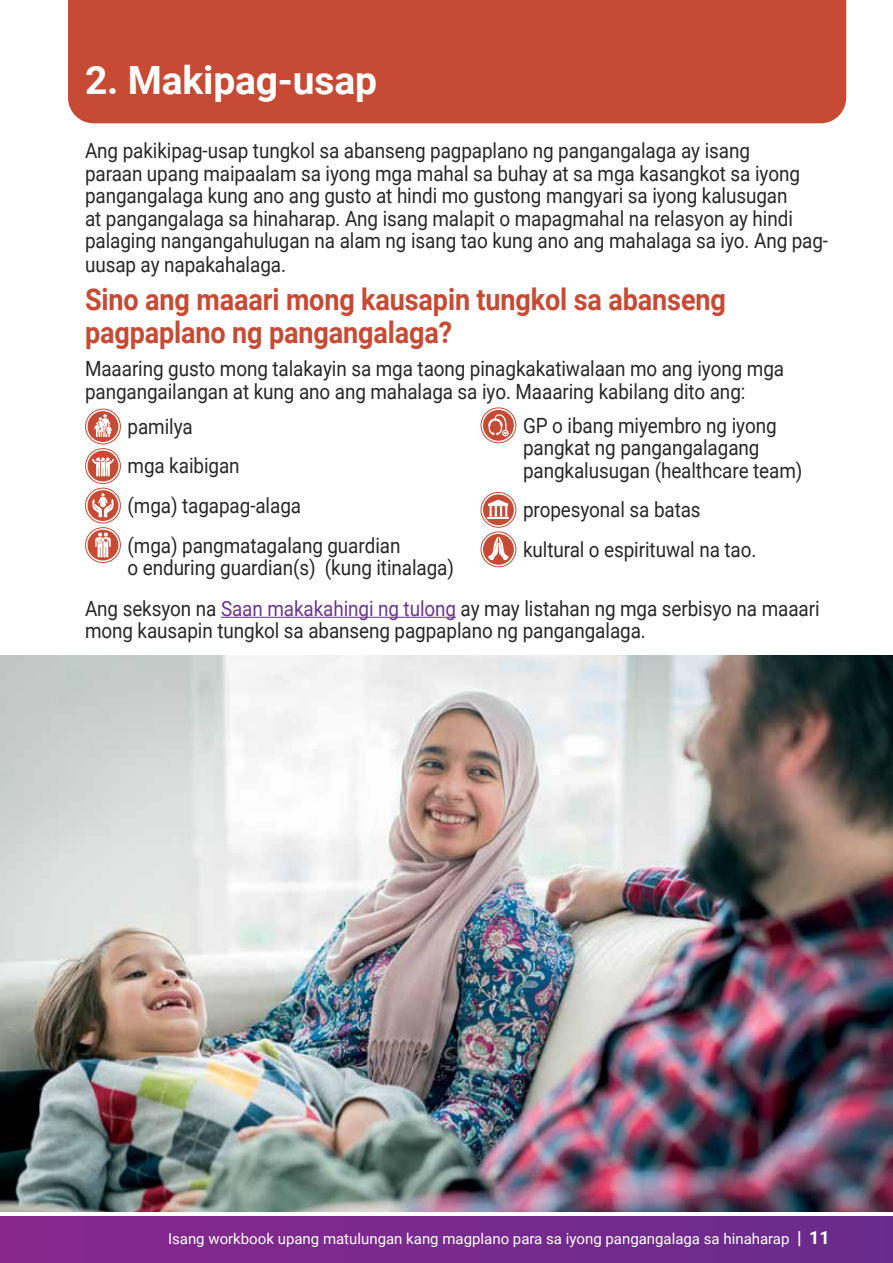
<style>
.page{position:relative;width:893px;height:1263px;background:#fff}
.page>*{position:absolute;margin:0;border:0;box-sizing:border-box;transform-origin:0 0}
.t1{font:700 39px "Roboto";letter-spacing:-.005em;color:#fff}
.t2{font:700 30px/33px "Roboto";letter-spacing:-.005em;color:#c74a34;scale:.9 1}
.t3{font:21px/22.8px "Roboto";letter-spacing:-.005em;color:#292829;scale:.9 1}
.t4{font:15px "Roboto";color:#fff}
.s1{color:#6d3590}
.s2{font-weight:700;font-size:18px}
</style>
<div class="page">
<div style="left:0;top:1216px;width:893px;height:47px;background:linear-gradient(to right,#89288d,#682b8d)"></div>
<div style="left:68px;top:0;width:778px;height:123px;background:#c74a34"></div>
<div style="left:88px;top:411px;width:30px;height:31px;background:#c74a34;border-radius:50%"></div>
<div style="left:85px;top:409px;width:36px;height:35px;border:1px solid #c74a34;border-radius:50%"></div>
<svg style="left:94px;top:414px;width:18px;height:23px"></svg>
<div style="left:88px;top:451px;width:30px;height:30px;background:#c74a34;border-radius:50%"></div>
<div style="left:85px;top:448px;width:36px;height:36px;border:1px solid #c74a34;border-radius:50%"></div>
<svg style="left:92px;top:457px;width:22px;height:19px"></svg>
<div style="left:88px;top:490px;width:30px;height:31px;background:#c74a34;border-radius:50%"></div>
<div style="left:85px;top:488px;width:36px;height:35px;border:1px solid #c74a34;border-radius:50%"></div>
<svg style="left:92px;top:493px;width:22px;height:24px"></svg>
<div style="left:88px;top:530px;width:30px;height:30px;background:#c74a34;border-radius:50%"></div>
<div style="left:85px;top:527px;width:36px;height:36px;border:1px solid #c74a34;border-radius:50%"></div>
<svg style="left:95px;top:533px;width:16px;height:24px"></svg>
<hr style="left:221px;top:617px;width:235px;height:1px;background:#6d3590">
<img style="left:0;top:656px;width:893px;height:556px">
<div style="left:483px;top:410px;width:31px;height:31px;background:#c74a34;border-radius:50%"></div>
<div style="left:480px;top:407px;width:36px;height:36px;border:1px solid #c74a34;border-radius:50%"></div>
<svg style="left:488px;top:414px;width:21px;height:22px"></svg>
<div style="left:483px;top:494px;width:31px;height:31px;background:#c74a34;border-radius:50%"></div>
<div style="left:480px;top:492px;width:36px;height:36px;border:1px solid #c74a34;border-radius:50%"></div>
<svg style="left:487px;top:500px;width:22px;height:19px"></svg>
<div style="left:483px;top:534px;width:31px;height:31px;background:#c74a34;border-radius:50%"></div>
<div style="left:480px;top:531px;width:36px;height:36px;border:1px solid #c74a34;border-radius:50%"></div>
<svg style="left:488px;top:537px;width:21px;height:23px"></svg>
<h1 class="t1" style="left:85px;top:53px;width:293px">2. Makipag-usap</h1>
<p class="t3" style="left:85px;top:139px;width:827px">Ang pakikipag-usap tungkol sa abanseng pagpaplano ng pangangalaga ay isang<br>paraan upang maipaalam sa iyong mga mahal sa buhay at sa mga kasangkot sa iyong pangangalaga kung ano ang gusto at hindi mo gustong mangyari sa iyong kalusugan<br>at pangangalaga sa hinaharap. Ang isang malapit o mapagmahal na relasyon ay hindi palaging nangangahulugan na alam ng isang tao kung ano ang mahalaga sa iyo. Ang pag&shy;uusap ay napakahalaga.</p>
<h2 class="t2" style="left:85px;top:282px;width:713px">Sino ang maaari mong kausapin tungkol sa abanseng pagpaplano ng pangangalaga?</h2>
<p class="t3" style="left:85px;top:357px;width:778px">Maaaring gusto mong talakayin sa mga taong pinagkakatiwalaan mo ang iyong mga pangangailangan at kung ano ang mahalaga sa iyo. Maaaring kabilang dito ang:</p>
<p class="t3" style="left:128px;top:406px;width:305px;line-height:39.5px">pamilya<br>mga kaibigan<br>(mga) tagapag-alaga<br>(mga) pangmatagalang guardian</p>
<p class="t3" style="left:85px;top:546px;width:818px;line-height:40.7px;text-indent:43px">o enduring guardian(s) (kung itinalaga)<br>Ang seksyon na <span class="s1">Saan makakahingi ng tulong</span> ay may listahan ng mga serbisyo na maaari</p>
<p class="t3" style="left:85px;top:619px;width:625px">mong kausapin tungkol sa abanseng pagpaplano ng pangangalaga.</p>
<p class="t3" style="left:523px;top:413px;width:312px">GP o ibang miyembro ng iyong pangkat ng pangangalagang pangkalusugan (healthcare team)</p>
<p class="t3" style="left:523px;top:489px;width:261px;line-height:39.5px">propesyonal sa batas kultural o espirituwal na tao.</p>
<p class="t4" style="left:168px;top:1228px;width:663px">Isang workbook upang matulungan kang magplano para sa iyong pangangalaga sa hinaharap <span class="s2">| 11</span></p>
</div>
